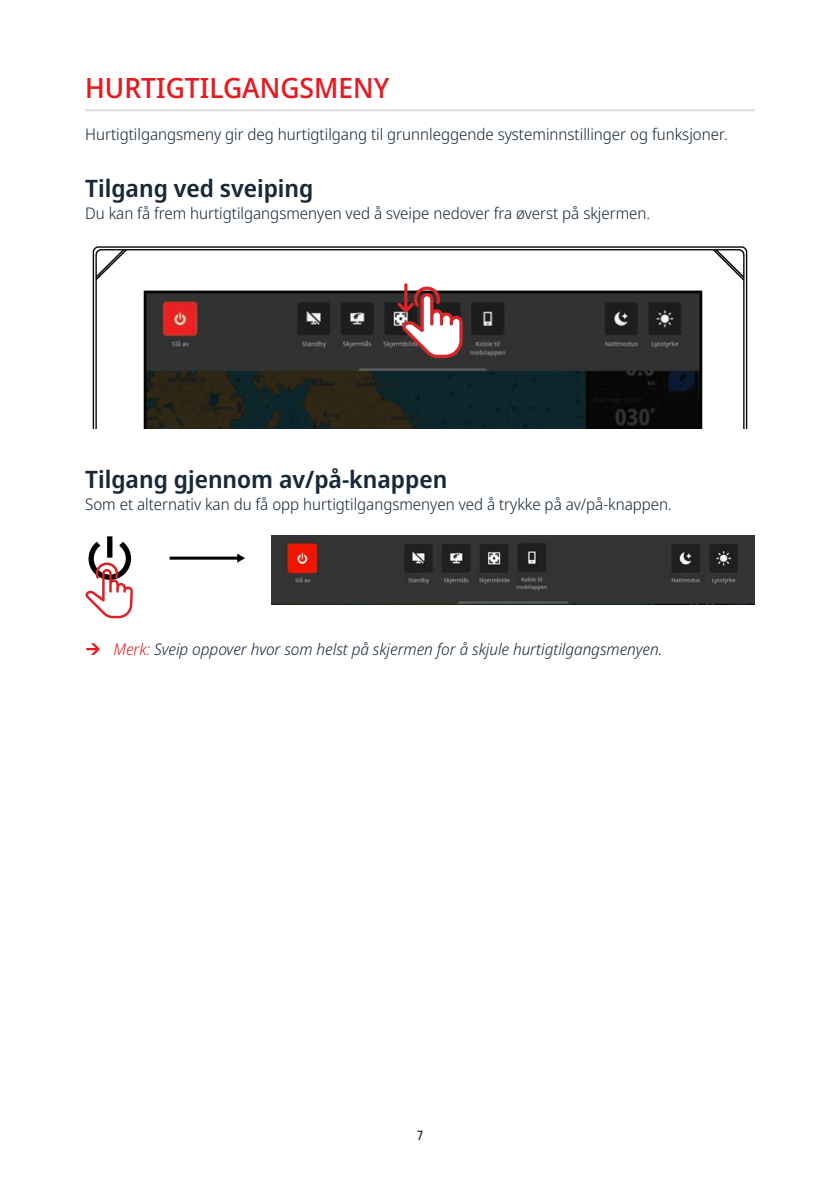
<style>
.page{position:relative;width:840px;height:1191px;background:#fff}
.page>*{position:absolute;margin:0;border:0;box-sizing:border-box;transform-origin:0 0}
.Heading_0{font:500 28px "Noto Sans Display";color:#e51b21}
.Heading_1{font:600 24px "Noto Sans Display";color:#172938}
.Body_text{font:300 16px "Noto Sans Display";color:#172938}
.t1{font:italic 300 16px "Noto Sans Display";color:#172938}
.t2{font:500 condensed 13px "Noto Sans Display";color:#172938}
.s1{color:#e51b21}
</style>
<div class="page">
<hr style="left:85px;top:109px;width:669px;height:2px;background:#d9dfdf">
<svg style="left:93px;top:246px;width:653px;height:182px"></svg>
<svg style="left:94px;top:248px;width:34px;height:33px"></svg>
<svg style="left:711px;top:248px;width:34px;height:34px"></svg>
<svg style="left:144px;top:290px;width:558px;height:138px;background:#282a28"></svg>
<hr style="left:404px;top:283px;width:3px;height:29px;background:#de2428;border-radius:2px">
<svg style="left:397px;top:286px;width:65px;height:72px"></svg>
<hr style="left:169px;top:556px;width:69px;height:3px;background:#000">
<svg style="left:237px;top:553px;width:8px;height:9px"></svg>
<svg style="left:85px;top:536px;width:48px;height:82px"></svg>
<img style="left:271px;top:536px;width:483px;height:68px">
<p class="Heading_0" style="left:85px;top:68px;width:305px">HURTIGTILGANGSMENY</p>
<p class="Body_text" style="left:85px;top:123px;width:644px">Hurtigtilgangsmeny gir deg hurtigtilgang til grunnleggende systeminnstillinger og funksjoner.</p>
<p class="Heading_1" style="left:85px;top:171px;width:230px">Tilgang ved sveiping</p>
<p class="Body_text" style="left:85px;top:202px;width:566px">Du kan få frem hurtigtilgangsmenyen ved å sveipe nedover fra øverst på skjermen.</p>
<p class="Heading_1" style="left:85px;top:462px;width:363px">Tilgang gjennom av/på-knappen</p>
<p class="Body_text" style="left:85px;top:493px;width:588px">Som et alternativ kan du få opp hurtigtilgangsmenyen ved å trykke på av/på-knappen.</p>
<p class="t1" style="left:113px;top:637px;width:550px"><span class="s1">Merk:</span> Sveip oppover hvor som helst på skjermen for å skjule hurtigtilgangsmenyen.</p>
<p class="t2" style="left:417px;top:1126px;width:8px">7</p>
</div>
